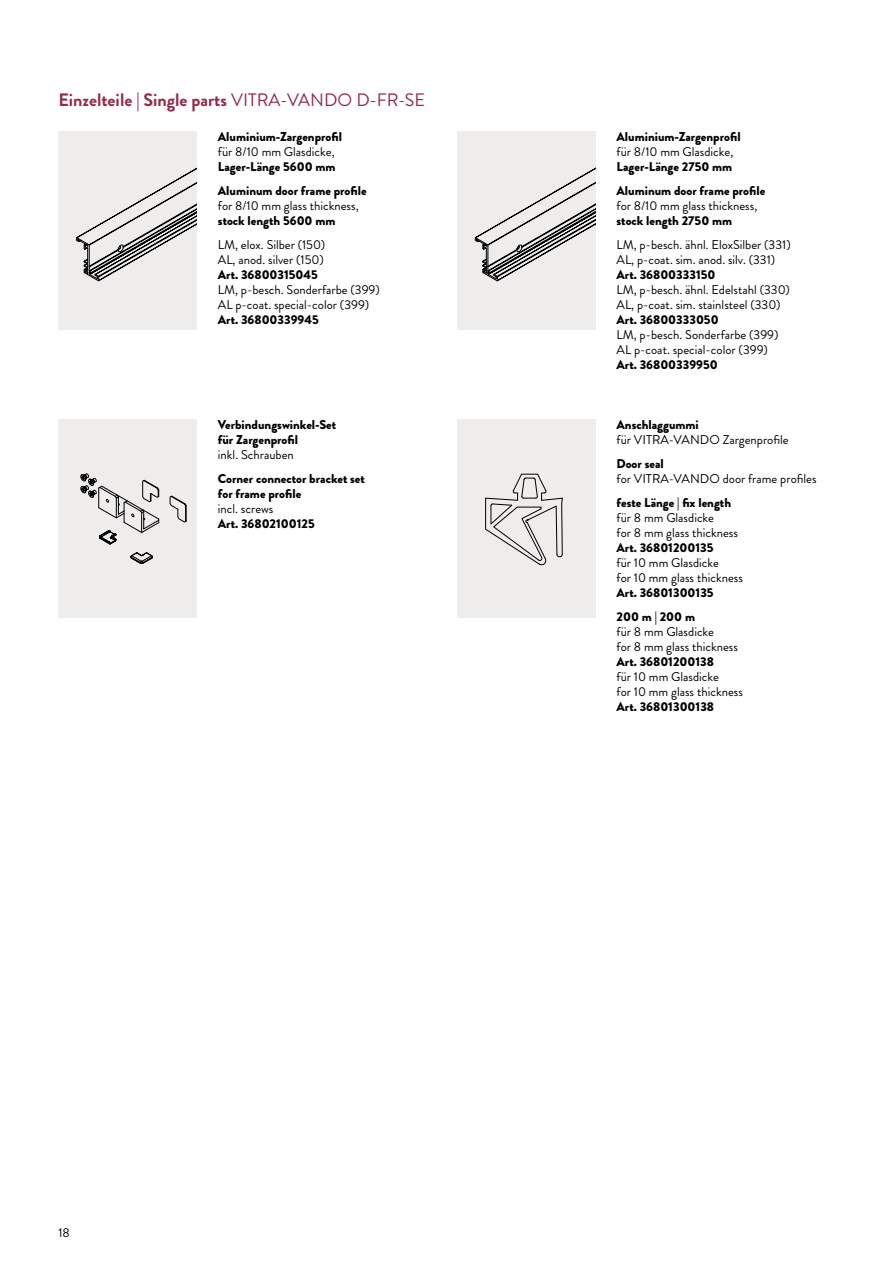
<style>
.page{position:relative;width:893px;height:1263px;background:#fff}
.page>*{position:absolute;margin:0;border:0;box-sizing:border-box;transform-origin:0 0}
.t1{font:700 18px "Brandon Grotesque";color:#922b48}
.t2{font:12.75px/15px "Brandon Grotesque";color:#000}
.t3{font:900 12.75px/24px "Brandon Grotesque";color:#000}
.s1{font-weight:400}
</style>
<div class="page">
<div style="left:58px;top:420px;width:139px;height:198px;background:#efecec"></div>
<svg style="left:170px;top:496px;width:17px;height:26px"></svg>
<svg style="left:80px;top:473px;width:79px;height:72px"></svg>
<svg style="left:130px;top:552px;width:23px;height:12px"></svg>
<div style="left:457px;top:420px;width:138px;height:198px;background:#efecec"></div>
<svg style="left:485px;top:474px;width:78px;height:91px"></svg>
<div style="left:58px;top:132px;width:139px;height:198px;background:#efecec"></div>
<svg style="left:76px;top:167px;width:121px;height:114px"></svg>
<div style="left:457px;top:132px;width:138px;height:198px;background:#efecec"></div>
<svg style="left:475px;top:168px;width:120px;height:113px"></svg>
<h1 class="t1" style="left:58px;top:87px;width:368px">Einzelteile | Single parts <span class="s1">VITRA-VANDO D-FR-SE</span></h1>
<p class="t3" style="left:218px;top:124px;width:126px">Aluminium-Zargenprofil</p>
<p class="t2" style="left:218px;top:144px;width:118px">für 8/10 mm Glasdicke,</p>
<p class="t3" style="left:218px;top:154px;width:150px">Lager-Länge 5600 mm<br>Aluminum door frame profile</p>
<p class="t2" style="left:218px;top:198px;width:142px">for 8/10 mm glass thickness,</p>
<p class="t3" style="left:218px;top:208px;width:119px">stock length 5600 mm</p>
<p class="t2" style="left:218px;top:237px;width:109px">LM, elox. Silber (150)<br>AL, anod. silver (150)</p>
<p class="t3" style="left:218px;top:262px;width:102px">Art. 36800315045</p>
<p class="t2" style="left:218px;top:282px;width:163px">LM, p-besch. Sonderfarbe (399)<br>AL p-coat. special-color (399)</p>
<p class="t3" style="left:218px;top:307px;width:102px">Art. 36800339945</p>
<p class="t3" style="left:218px;top:417px;width:120px;line-height:15px">Verbindungswinkel-Set für Zargenprofil</p>
<p class="t2" style="left:218px;top:447px;width:77px">inkl. Schrauben</p>
<p class="t3" style="left:218px;top:471px;width:149px;line-height:15px">Corner connector bracket set for frame profile</p>
<p class="t2" style="left:218px;top:501px;width:57px">incl. screws</p>
<p class="t3" style="left:218px;top:511px;width:98px">Art. 36802100125</p>
<p class="t3" style="left:617px;top:124px;width:126px">Aluminium-Zargenprofil</p>
<p class="t2" style="left:617px;top:144px;width:118px">für 8/10 mm Glasdicke,</p>
<p class="t3" style="left:617px;top:154px;width:150px">Lager-Länge 2750 mm<br>Aluminum door frame profile</p>
<p class="t2" style="left:617px;top:198px;width:142px">for 8/10 mm glass thickness,</p>
<p class="t3" style="left:617px;top:208px;width:117px">stock length 2750 mm</p>
<p class="t2" style="left:617px;top:237px;width:176px">LM, p-besch. ähnl. EloxSilber (331)<br>AL, p-coat. sim. anod. silv. (331)</p>
<p class="t3" style="left:617px;top:262px;width:100px">Art. 36800333150</p>
<p class="t2" style="left:617px;top:282px;width:175px">LM, p-besch. ähnl. Edelstahl (330)<br>AL, p-coat. sim. stainlsteel (330)</p>
<p class="t3" style="left:617px;top:307px;width:104px">Art. 36800333050</p>
<p class="t2" style="left:617px;top:327px;width:163px">LM, p-besch. Sonderfarbe (399)<br>AL p-coat. special-color (399)</p>
<p class="t3" style="left:617px;top:352px;width:103px">Art. 36800339950</p>
<p class="t3" style="left:617px;top:412px;width:84px">Anschlaggummi</p>
<p class="t2" style="left:617px;top:432px;width:174px">für VITRA-VANDO Zargenprofile</p>
<p class="t3" style="left:617px;top:451px;width:49px">Door seal</p>
<p class="t2" style="left:617px;top:471px;width:202px">for VITRA-VANDO door frame profiles</p>
<p class="t3" style="left:617px;top:490px;width:116px">feste Länge | fix length</p>
<p class="t2" style="left:617px;top:510px;width:123px">für 8 mm Glasdicke<br>for 8 mm glass thickness</p>
<p class="t3" style="left:617px;top:535px;width:99px">Art. 36801200135</p>
<p class="t2" style="left:617px;top:555px;width:128px">für 10 mm Glasdicke<br>for 10 mm glass thickness</p>
<p class="t3" style="left:617px;top:580px;width:99px">Art. 36801300135<br>200 m | 200 m</p>
<p class="t2" style="left:617px;top:624px;width:123px">für 8 mm Glasdicke<br>for 8 mm glass thickness</p>
<p class="t3" style="left:617px;top:649px;width:99px">Art. 36801200138</p>
<p class="t2" style="left:617px;top:669px;width:128px">für 10 mm Glasdicke<br>for 10 mm glass thickness</p>
<p class="t3" style="left:617px;top:694px;width:99px">Art. 36801300138</p>
<p class="t2" style="left:58px;top:1225px;width:13px">18</p>
</div>
